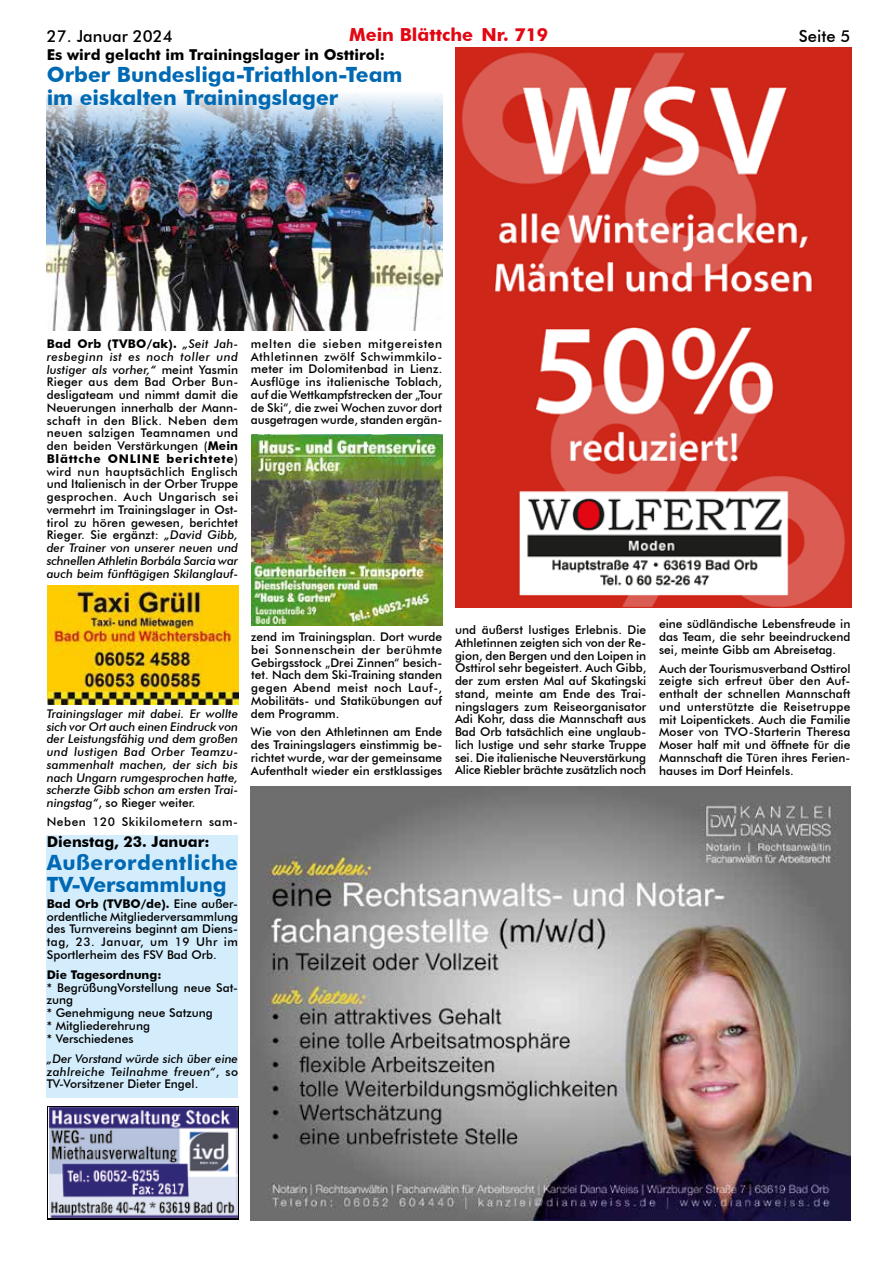
<style>
.page{position:relative;width:893px;height:1263px;background:#fff}
.page>*{position:absolute;margin:0;border:0;box-sizing:border-box;transform-origin:0 0}
.t1{font:700 21px/22.5px "Futura BT";color:#0069b4}
.t2{font:700 21px/22.5px "Futura BT";letter-spacing:.025em;color:#0069b4}
.t3{font:700 18px "Futura BT";color:#e30613}
.t4{font:500 16.5px "Futura BT";color:#000}
.t5{font:700 15px "Futura BT";color:#000}
.t6{font:500 12px/12.8px "Futura BT";color:#000;text-align:justify}
.t7{font:italic 500 12px/12.8px "Futura BT";color:#000;text-align:justify}
.t8{font:500 12px "Futura BT";letter-spacing:.045em;color:#000}
.t9{font:700 12px "Futura BT";color:#000}
.s1{font-weight:700}
.s2{font-style:italic}
.s3{font-style:normal}
</style>
<div class="page">
<img style="left:47px;top:586px;width:191px;height:118px">
<img style="left:251px;top:786px;width:599px;height:434px">
<img style="left:455px;top:48px;width:396px;height:560px">
<img style="left:47px;top:94px;width:395px;height:237px">
<div style="left:47px;top:835px;width:191px;height:263px;background:#d4edfc"></div>
<img style="left:251px;top:434px;width:191px;height:191px">
<div style="left:47px;top:1106px;width:192px;height:113px;background:#fbfcfd"></div>
<img style="left:49px;top:1107px;width:189px;height:111px">
<h3 class="t4" style="left:47px;top:26px;width:127px">27. Januar 2024</h3>
<h2 class="t3" style="left:349px;top:24px;width:201px">Mein Blättche Nr. 719</h2>
<h3 class="t4" style="left:799px;top:26px;width:53px">Seite 5</h3>
<p class="t5" style="left:47px;top:45px;width:340px">Es wird gelacht im Trainingslager in Osttirol:</p>
<h1 class="t1" style="left:47px;top:63px;width:357px">Orber Bundesliga-Triathlon-Team im eiskalten Trainingslager</h1>
<p class="t6" style="left:47px;top:337px;width:193px"><span class="s1">Bad Orb (TVBO/ak).</span> <span class="s2">„Seit Jah&shy;resbeginn ist es noch toller und lustiger als vorher,“</span> meint Yasmin Rieger aus dem Bad Orber Bun&shy;desligateam und nimmt damit die Neuerungen innerhalb der Mann&shy;schaft in den Blick. Neben dem neuen salzigen Teamnamen und den beiden Verstärkungen (<span class="s1">Mein Blättche ONLINE berichtete</span>) wird nun hauptsächlich Englisch und Italienisch in der Orber Truppe gesprochen. Auch Ungarisch sei vermehrt im Trainingslager in Ost&shy;tirol zu hören gewesen, berichtet Rieger. Sie ergänzt: <span class="s2">„David Gibb, der Trainer von unserer neuen und schnellen Athletin Borbála Sarcia war auch beim fünftägigen Skilanglauf-</span></p>
<p class="t6" style="left:251px;top:337px;width:193px">melten die sieben mitgereisten Athletinnen zwölf Schwimmkilo&shy;meter im Dolomitenbad in Lienz.<br>Ausflüge ins italienische Toblach, auf die Wettkampfstrecken der „Tour de Ski“, die zwei Wochen zuvor dort ausgetragen wurde, standen ergän-</p>
<p class="t7" style="left:47px;top:707px;width:193px">Trainingslager mit dabei. Er wollte sich vor Ort auch einen Eindruck von der Leistungsfähig und dem großen und lustigen Bad Orber Teamzu&shy;sammenhalt machen, der sich bis nach Ungarn rumgesprochen hatte, scherzte Gibb schon am ersten Trai&shy;ningstag“<span class="s3">, so Rieger weiter.</span></p>
<p class="t8" style="left:47px;top:814px;width:193px">Neben 120 Skikilometern sam-</p>
<p class="t5" style="left:47px;top:832px;width:164px">Dienstag, 23. Januar:</p>
<h1 class="t2" style="left:47px;top:851px;width:193px">Außerordentliche<br>TV-Versammlung</h1>
<p class="t6" style="left:47px;top:897px;width:193px"><span class="s1">Bad Orb (TVBO/de).</span> Eine außer&shy;ordentliche Mitgliederversammlung des Turnvereins beginnt am Diens&shy;tag, 23. Januar, um 19 Uhr im Sportlerheim des FSV Bad Orb.</p>
<p class="t9" style="left:47px;top:967px;width:116px">Die Tagesordnung:</p>
<p class="t6" style="left:47px;top:981px;width:193px;text-align:left">* BegrüßungVorstellung neue Sat&shy;zung<br>* Genehmigung neue Satzung<br>* Mitgliederehrung<br>* Verschiedenes</p>
<p class="t7" style="left:47px;top:1052px;width:193px">„Der Vorstand würde sich über eine zahlreiche Teilnahme freuen“<span class="s3">, so TV-Vorsitzener Dieter Engel.</span></p>
<p class="t6" style="left:251px;top:630px;width:193px">zend im Trainingsplan. Dort wurde bei Sonnenschein der berühmte Gebirgsstock „Drei Zinnen“ besich&shy;tet. Nach dem Ski-Training standen gegen Abend meist noch Lauf-, Mobilitäts- und Statikübungen auf dem Programm.</p>
<p class="t6" style="left:251px;top:725px;width:193px">Wie von den Athletinnen am Ende des Trainingslagers einstimmig be&shy;richtet wurde, war der gemeinsame Aufenthalt wieder ein erstklassiges</p>
<p class="t6" style="left:455px;top:623px;width:193px">und äußerst lustiges Erlebnis. Die Athletinnen zeigten sich von der Re&shy;gion, den Bergen und den Loipen in Osttirol sehr begeistert. Auch Gibb, der zum ersten Mal auf Skatingski stand, meinte am Ende des Trai&shy;ningslagers zum Reiseorganisator Adi Kohr, dass die Mannschaft aus Bad Orb tatsächlich eine unglaub&shy;lich lustige und sehr starke Truppe sei. Die italienische Neuverstärkung Alice Riebler brächte zusätzlich noch</p>
<p class="t6" style="left:659px;top:618px;width:193px">eine südländische Lebensfreude in das Team, die sehr beeindruckend sei, meinte Gibb am Abreisetag.</p>
<p class="t6" style="left:659px;top:662px;width:193px">Auch der Tourismusverband Osttirol zeigte sich erfreut über den Auf&shy;enthalt der schnellen Mannschaft und unterstützte die Reisetruppe mit Loipentickets. Auch die Familie Moser von TVO-Starterin Theresa Moser half mit und öffnete für die Mannschaft die Türen ihres Ferien&shy;hauses im Dorf Heinfels.</p>
</div>
